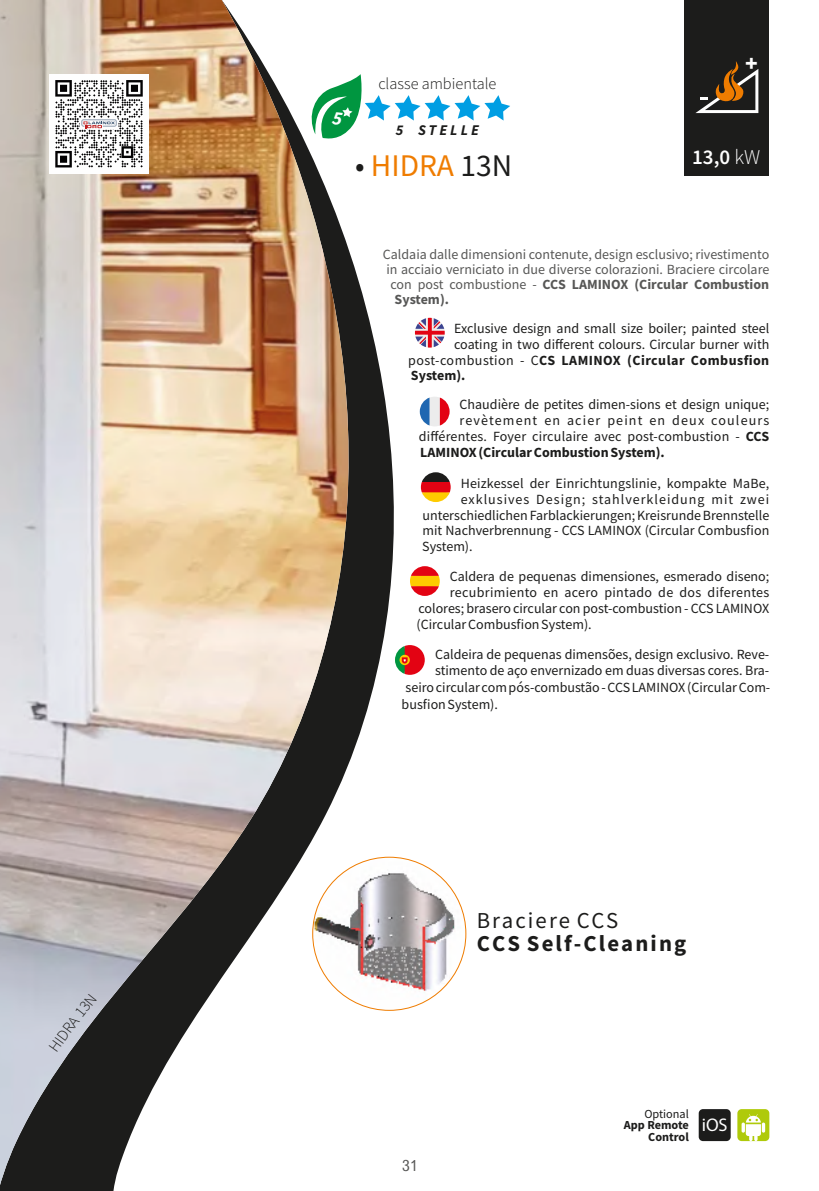
<style>
.page{position:relative;width:819px;height:1191px;background:#fff}
.page>*{position:absolute;margin:0;border:0;box-sizing:border-box;transform-origin:0 0}
.t1{font:31.5px "Source Sans Pro";color:#ef7c00}
.t2{font:700 22.75px "Source Sans Pro";letter-spacing:.095em;color:#1c1c1b}
.t3{font:22.75px "Source Sans Pro";letter-spacing:.095em;color:#1c1c1b}
.t4{font:700 21.7px "Arial";color:#fefefe}
.t5{font:600 21px "Source Sans Pro";color:#fefefe}
.t6{font:18.38px "Myriad Pro";color:#fff}
.t7{font:300 16.28px "Source Sans Pro";color:#1c1c1b}
.t8{font:15.75px "Gothic 720 BT Roman B";color:#575756}
.t9{font:italic 700 14.88px "Source Sans Pro";letter-spacing:.2em;color:#1c1c1b}
.t10{font:14px "Source Sans Pro";color:#1c1c1b}
.t11{font:14px "Source Sans Pro";color:#575756}
.t12{font:700 14px "Source Sans Pro";color:#575756}
.t13{font:700 14px "Source Sans Pro";letter-spacing:.03em;color:#1c1c1b}
.t14{font:700 14px "Source Sans Pro";color:#1c1c1b}
.t15{font:14px "Source Sans Pro";letter-spacing:.025em;color:#1c1c1b}
.t16{font:14px "Source Sans Pro";letter-spacing:.07em;color:#1c1c1b}
.t17{font:14px "Source Sans Pro";letter-spacing:.08em;color:#1c1c1b}
.t18{font:700 12.25px/11.5px "Source Sans Pro";color:#1c1c1b;text-align:right}
.t19{font:12.25px "Source Sans Pro";color:#1c1c1b}
.s1{color:#1c1c1b}
.s2{font-weight:300}
.s3{font-weight:400}
.s4{font-weight:700}
</style>
<div class="page">
<svg style="left:361px;top:289px;width:31px;height:722px;fill:#1c1c1b"></svg>
<img style="left:0;top:0;width:361px;height:1191px">
<div style="left:698px;top:1109px;width:32px;height:32px;background:#1c1c1b;border-radius:4px"></div>
<div style="left:737px;top:1109px;width:32px;height:32px;background:#afca0a;border-radius:4px"></div>
<svg style="left:741px;top:1114px;width:24px;height:27px"></svg>
<svg style="left:420px;top:397px;width:29px;height:29px"></svg>
<svg style="left:440px;top:397px;width:9px;height:28px"></svg>
<svg style="left:420px;top:398px;width:9px;height:27px"></svg>
<svg style="left:421px;top:472px;width:29px;height:30px"></svg>
<svg style="left:410px;top:566px;width:30px;height:30px"></svg>
<svg style="left:415px;top:318px;width:29px;height:29px"></svg>
<svg style="left:395px;top:645px;width:30px;height:30px"></svg>
<div style="left:684px;top:0;width:85px;height:176px;background:#1c1c1b"></div>
<svg style="left:695px;top:61px;width:63px;height:52px"></svg>
<div style="left:49px;top:74px;width:100px;height:99px;background:#fefefe"></div>
<svg style="left:55px;top:80px;width:88px;height:87px"></svg>
<div style="left:313px;top:857px;width:153px;height:153px;background:#fefefe;border-radius:50%"></div>
<img style="left:313px;top:860px;width:153px;height:139px">
<svg style="left:49px;top:993px;width:48px;height:59px;background:#a8acb6"></svg>
<svg style="left:306px;top:74px;width:204px;height:68px"></svg>
<p class="t7" style="left:378px;top:77px;width:120px">classe ambientale</p>
<p class="t9" style="left:396px;top:124px;width:84px">5 STELLE</p>
<h1 class="t1" style="left:355px;top:153px;width:158px"><span class="s1">•</span> HIDRA <span class="s1">13N</span></h1>
<h3 class="t4" style="left:745px;top:55px;width:14px">+</h3>
<h3 class="t5" style="left:692px;top:149px;width:70px">13,0 <span class="s2">kW</span></h3>
<p class="t11" style="left:383px;top:248px;width:388px">Caldaia dalle dimensioni contenute, design esclusivo; rivestimento</p>
<p class="t11" style="left:386px;top:263px;width:384px">in acciaio verniciato in due diverse colorazioni. Braciere circolare</p>
<p class="t12" style="left:390px;top:278px;width:380px"><span class="s3">con post combustione -</span> CCS LAMINOX (Circular Combustion</p>
<p class="t12" style="left:394px;top:293px;width:56px">System).</p>
<p class="t10" style="left:454px;top:322px;width:316px">Exclusive design and small size boiler; painted steel</p>
<p class="t10" style="left:454px;top:338px;width:316px">coating in two different colours. Circular burner with</p>
<p class="t13" style="left:408px;top:354px;width:362px"><span class="s3">post-combustion - C</span>CS LAMINOX (Circular Combusfion</p>
<p class="t14" style="left:411px;top:370px;width:56px">System).</p>
<p class="t10" style="left:459px;top:399px;width:311px">Chaudière de petites dimen-sions et design unique;</p>
<p class="t17" style="left:459px;top:415px;width:311px">revètement en acier peint en deux couleurs</p>
<p class="t10" style="left:419px;top:430px;width:352px">différentes. Foyer circulaire avec post-combustion - <span class="s4">CCS</span></p>
<p class="t14" style="left:420px;top:446px;width:246px">LAMINOX (Circular Combustion System).</p>
<p class="t10" style="left:460px;top:477px;width:310px">Heizkessel der Einrichtungslinie, kompakte MaBe,</p>
<p class="t16" style="left:460px;top:493px;width:310px">exklusives Design; stahlverkleidung mit zwei</p>
<p class="t10" style="left:422px;top:509px;width:348px">unterschiedlichen Farblackierungen; Kreisrunde Brennstelle</p>
<p class="t10" style="left:422px;top:525px;width:348px">mit Nachverbrennung - CCS LAMINOX (Circular Combusfion</p>
<p class="t10" style="left:422px;top:541px;width:52px">System).</p>
<p class="t10" style="left:450px;top:570px;width:321px">Caldera de pequenas dimensiones, esmerado diseno;</p>
<p class="t15" style="left:450px;top:586px;width:321px">recubrimiento en acero pintado de dos diferentes</p>
<p class="t10" style="left:418px;top:602px;width:352px">colores; brasero circular con post-combustion - CCS LAMINOX</p>
<p class="t10" style="left:416px;top:618px;width:177px">(Circular Combusfion System).</p>
<p class="t10" style="left:435px;top:648px;width:335px">Caldeira de pequenas dimensões, design exclusivo. Reve-</p>
<p class="t10" style="left:435px;top:665px;width:336px">stimento de aço envernizado em duas diversas cores. Bra-</p>
<p class="t10" style="left:405px;top:681px;width:366px">seiro circular com pós-combustão - CCS LAMINOX (Circular Com-</p>
<p class="t10" style="left:401px;top:698px;width:98px">busfion System).</p>
<h2 class="t3" style="left:476px;top:910px;width:143px">Braciere CCS</h2>
<h2 class="t2" style="left:476px;top:933px;width:211px">CCS Self-Cleaning</h2>
<p class="t8" style="left:402px;top:1159px;width:18px">31</p>
<p class="t19" style="left:644px;top:1108px;width:46px">Optional</p>
<p class="t18" style="left:623px;top:1120px;width:67px">App Remote<br>Control</p>
<h3 class="t6" style="left:701px;top:1117px;width:27px">iOS</h3>
</div>
